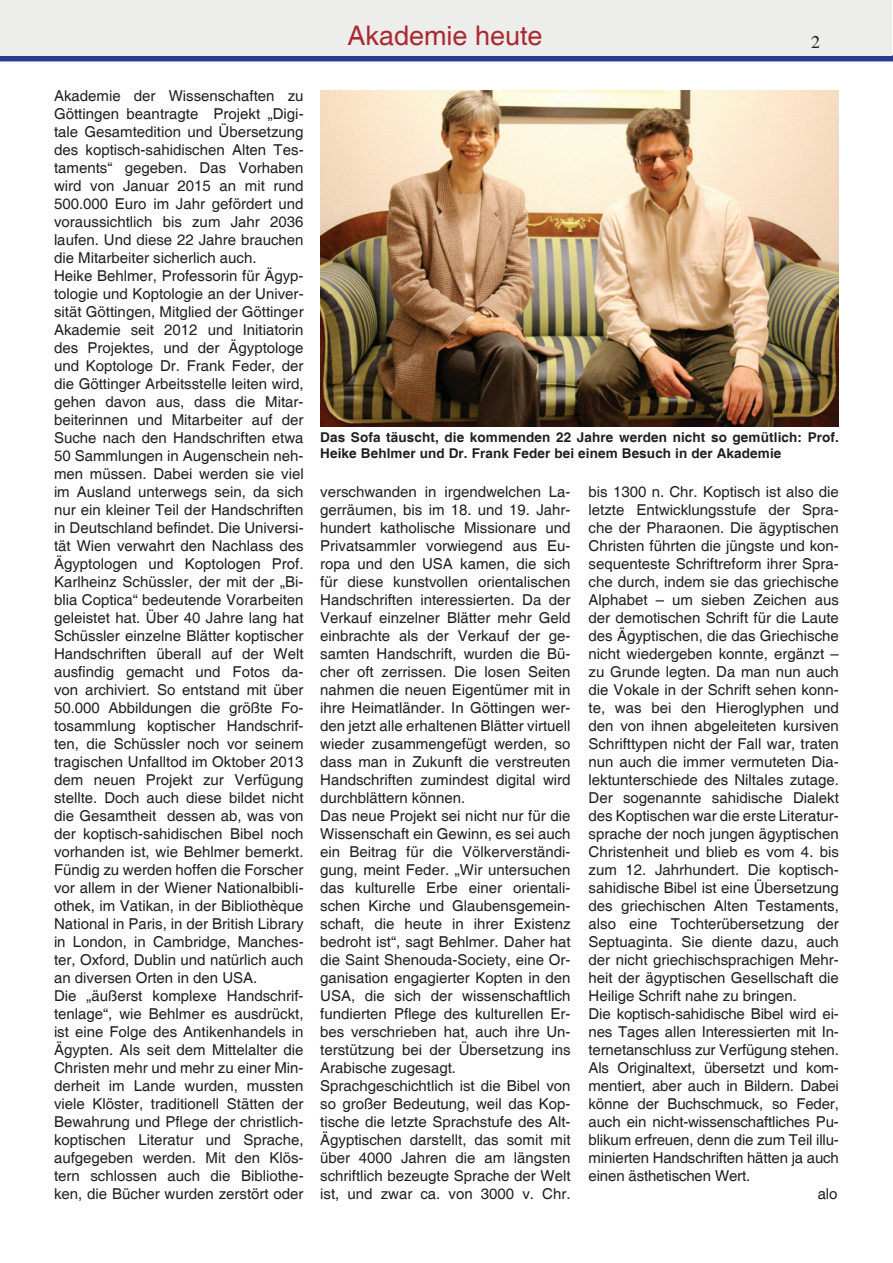
<style>
.page{position:relative;width:893px;height:1263px;background:#fff}
.page>*{position:absolute;margin:0;border:0;box-sizing:border-box;transform-origin:0 0}
.t1{font:27px "Helvetica";color:#a92b30}
.t2{font:18px "Times";color:#231f20}
.t3{font:15px/18px "Helvetica";color:#231f20}
.t4{font:700 13.5px/16.2px "Helvetica";letter-spacing:.01em;color:#231f20}
</style>
<div class="page">
<div style="left:0;top:55px;width:893px;height:6px;background:#253f8e"></div>
<div style="left:0;top:0;width:891px;height:55px;background:#ededec"></div>
<img style="left:320px;top:90px;width:519px;height:336px">
<h1 class="t1" style="left:347px;top:19px;width:197px">Akademie heute</h1>
<p class="t2" style="left:811px;top:31px;width:10px">2</p>
<p class="t3" style="left:54px;top:87px;width:251px">Akademie der Wissenschaften zu Göttingen beantragte Projekt „Digi&shy;tale Gesamtedition und Übersetzung des koptisch-sahidischen Alten Tes&shy;taments“ gegeben. Das Vorhaben wird von Januar 2015 an mit rund 500.000 Euro im Jahr gefördert und voraussichtlich bis zum Jahr 2036 laufen. Und diese 22 Jahre brauchen die Mitarbeiter sicherlich auch.<br>Heike Behlmer, Professorin für Ägyp&shy;tologie und Koptologie an der Univer&shy;sität Göttingen, Mitglied der Göttinger Akademie seit 2012 und Initiatorin des Projektes, und der Ägyptologe und Koptologe Dr. Frank Feder, der die Göttinger Arbeitsstelle leiten wird, gehen davon aus, dass die Mitar&shy;beiterinnen und Mitarbeiter auf der Suche nach den Handschriften etwa 50 Sammlungen in Augenschein neh&shy;men müssen. Dabei werden sie viel im Ausland unterwegs sein, da sich nur ein kleiner Teil der Handschriften in Deutschland befindet. Die Universi&shy;tät Wien verwahrt den Nachlass des Ägyptologen und Koptologen Prof.<br>Karlheinz Schüssler, der mit der „Bi&shy;blia Coptica“ bedeutende Vorarbeiten geleistet hat. Über 40 Jahre lang hat Schüssler einzelne Blätter koptischer Handschriften überall auf der Welt ausfindig gemacht und Fotos da&shy;von archiviert. So entstand mit über 50.000 Abbildungen die größte Fo&shy;tosammlung koptischer Handschrif&shy;ten, die Schüssler noch vor seinem tragischen Unfalltod im Oktober 2013 dem neuen Projekt zur Verfügung stellte. Doch auch diese bildet nicht die Gesamtheit dessen ab, was von der koptisch-sahidischen Bibel noch vorhanden ist, wie Behlmer bemerkt.<br>Fündig zu werden hoffen die Forscher vor allem in der Wiener Nationalbibli&shy;othek, im Vatikan, in der Bibliothèque National in Paris, in der British Library in London, in Cambridge, Manches&shy;ter, Oxford, Dublin und natürlich auch an diversen Orten in den USA.<br>Die „äußerst komplexe Handschrif&shy;tenlage“, wie Behlmer es ausdrückt, ist eine Folge des Antikenhandels in Ägypten. Als seit dem Mittelalter die Christen mehr und mehr zu einer Min&shy;derheit im Lande wurden, mussten viele Klöster, traditionell Stätten der Bewahrung und Pflege der christlich&shy;koptischen Literatur und Sprache, aufgegeben werden. Mit den Klös&shy;tern schlossen auch die Bibliothe&shy;ken, die Bücher wurden zerstört oder</p>
<p class="t4" style="left:320px;top:430px;width:520px">Das Sofa täuscht, die kommenden 22 Jahre werden nicht so gemütlich: Prof.<br>Heike Behlmer und Dr. Frank Feder bei einem Besuch in der Akademie</p>
<p class="t3" style="left:320px;top:483px;width:252px">verschwanden in irgendwelchen La&shy;gerräumen, bis im 18. und 19. Jahr&shy;hundert katholische Missionare und Privatsammler vorwiegend aus Eu&shy;ropa und den USA kamen, die sich für diese kunstvollen orientalischen Handschriften interessierten. Da der Verkauf einzelner Blätter mehr Geld einbrachte als der Verkauf der ge&shy;samten Handschrift, wurden die Bü&shy;cher oft zerrissen. Die losen Seiten nahmen die neuen Eigentümer mit in ihre Heimatländer. In Göttingen wer&shy;den jetzt alle erhaltenen Blätter virtuell wieder zusammengefügt werden, so dass man in Zukunft die verstreuten Handschriften zumindest digital wird durchblättern können.<br>Das neue Projekt sei nicht nur für die Wissenschaft ein Gewinn, es sei auch ein Beitrag für die Völkerverständi&shy;gung, meint Feder. „Wir untersuchen das kulturelle Erbe einer orientali&shy;schen Kirche und Glaubensgemein&shy;schaft, die heute in ihrer Existenz bedroht ist“, sagt Behlmer. Daher hat die Saint Shenouda-Society, eine Or&shy;ganisation engagierter Kopten in den USA, die sich der wissenschaftlich fundierten Pflege des kulturellen Er&shy;bes verschrieben hat, auch ihre Un&shy;terstützung bei der Übersetzung ins Arabische zugesagt.<br>Sprachgeschichtlich ist die Bibel von so großer Bedeutung, weil das Kop&shy;tische die letzte Sprachstufe des Alt-Ägyptischen darstellt, das somit mit über 4000 Jahren die am längsten schriftlich bezeugte Sprache der Welt ist, und zwar ca. von 3000 v. Chr.</p>
<p class="t3" style="left:589px;top:483px;width:252px">bis 1300 n. Chr. Koptisch ist also die</p>
<p class="t3" style="left:589px;top:501px;width:252px">letzte Entwicklungsstufe der Spra-</p>
<p class="t3" style="left:589px;top:519px;width:252px">che der Pharaonen. Die ägyptischen</p>
<p class="t3" style="left:589px;top:537px;width:252px">Christen führten die jüngste und kon-</p>
<p class="t3" style="left:589px;top:555px;width:252px">sequenteste Schriftreform ihrer Spra-</p>
<p class="t3" style="left:589px;top:573px;width:252px">che durch, indem sie das griechische</p>
<p class="t3" style="left:589px;top:591px;width:252px">Alphabet – um sieben Zeichen aus</p>
<p class="t3" style="left:589px;top:609px;width:252px">der demotischen Schrift für die Laute</p>
<p class="t3" style="left:589px;top:627px;width:252px">des Ägyptischen, die das Griechische</p>
<p class="t3" style="left:589px;top:645px;width:252px">nicht wiedergeben konnte, ergänzt –</p>
<p class="t3" style="left:589px;top:663px;width:252px">zu Grunde legten. Da man nun auch</p>
<p class="t3" style="left:589px;top:681px;width:252px">die Vokale in der Schrift sehen konn-</p>
<p class="t3" style="left:589px;top:699px;width:252px">te, was bei den Hieroglyphen und</p>
<p class="t3" style="left:589px;top:717px;width:252px">den von ihnen abgeleiteten kursiven</p>
<p class="t3" style="left:589px;top:735px;width:252px">Schrifttypen nicht der Fall war, traten</p>
<p class="t3" style="left:589px;top:753px;width:252px">nun auch die immer vermuteten Dia-</p>
<p class="t3" style="left:589px;top:771px;width:252px">lektunterschiede des Niltales zutage.</p>
<p class="t3" style="left:589px;top:789px;width:252px">Der sogenannte sahidische Dialekt</p>
<p class="t3" style="left:589px;top:807px;width:252px">des Koptischen war die erste Literatur-</p>
<p class="t3" style="left:589px;top:825px;width:252px">sprache der noch jungen ägyptischen</p>
<p class="t3" style="left:589px;top:843px;width:252px">Christenheit und blieb es vom 4. bis</p>
<p class="t3" style="left:589px;top:861px;width:252px">zum 12. Jahrhundert. Die koptisch-</p>
<p class="t3" style="left:589px;top:879px;width:252px">sahidische Bibel ist eine Übersetzung</p>
<p class="t3" style="left:589px;top:897px;width:252px">des griechischen Alten Testaments,</p>
<p class="t3" style="left:589px;top:915px;width:252px">also eine Tochterübersetzung der</p>
<p class="t3" style="left:589px;top:933px;width:252px">Septuaginta. Sie diente dazu, auch</p>
<p class="t3" style="left:589px;top:951px;width:252px">der nicht griechischsprachigen Mehr-</p>
<p class="t3" style="left:589px;top:969px;width:252px">heit der ägyptischen Gesellschaft die</p>
<p class="t3" style="left:589px;top:987px;width:210px">Heilige Schrift nahe zu bringen.</p>
<p class="t3" style="left:589px;top:1005px;width:252px">Die koptisch-sahidische Bibel wird ei-</p>
<p class="t3" style="left:589px;top:1023px;width:252px">nes Tages allen Interessierten mit In-</p>
<p class="t3" style="left:589px;top:1041px;width:252px">ternetanschluss zur Verfügung stehen.</p>
<p class="t3" style="left:589px;top:1059px;width:252px">Als Originaltext, übersetzt und kom-</p>
<p class="t3" style="left:589px;top:1077px;width:252px">mentiert, aber auch in Bildern. Dabei</p>
<p class="t3" style="left:589px;top:1095px;width:252px">könne der Buchschmuck, so Feder,</p>
<p class="t3" style="left:589px;top:1113px;width:252px">auch ein nicht-wissenschaftliches Pu-</p>
<p class="t3" style="left:589px;top:1131px;width:252px">blikum erfreuen, denn die zum Teil illu-</p>
<p class="t3" style="left:589px;top:1149px;width:252px">minierten Handschriften hätten ja auch</p>
<p class="t3" style="left:589px;top:1167px;width:163px">einen ästhetischen Wert.</p>
<p class="t3" style="left:818px;top:1185px;width:21px">alo</p>
</div>
